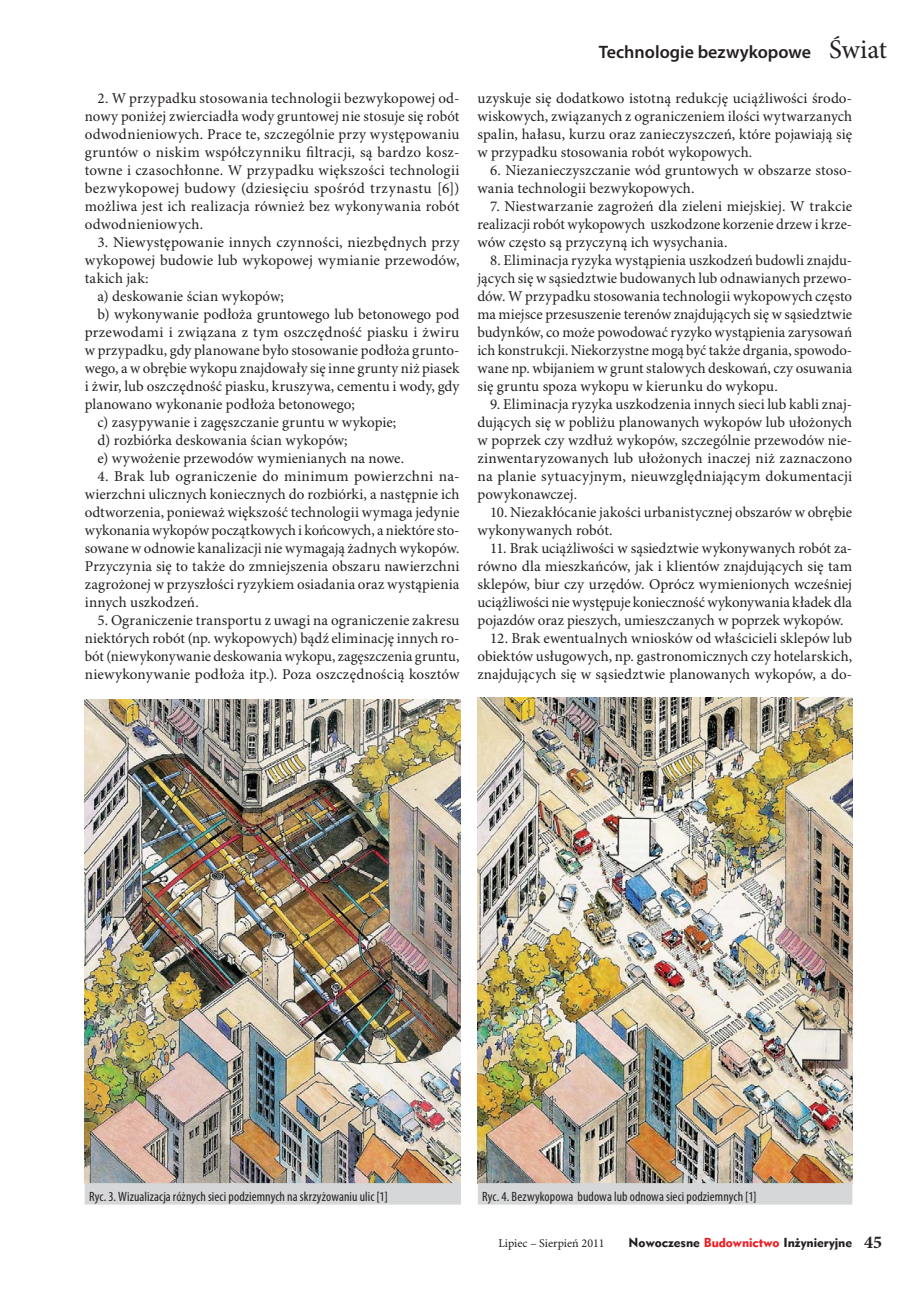
<style>
.page{position:relative;width:919px;height:1289px;background:#fff}
.page>*{position:absolute;margin:0;border:0;box-sizing:border-box;transform-origin:0 0}
.t1{font:600 18px "Myriad Pro";color:#231f20}
.t2{font:15px/18px "Minion Pro";letter-spacing:.01em;color:#231f20;text-align:justify}
.t3{font:condensed 13.5px "Myriad Pro";letter-spacing:.01em;color:#231f20}
.t4{font:12px "Geometr 415 Blk PL";color:#231f20}
.t5{font:12px "Minion Pro";color:#231f20}
.s1{font-family:"Minion Pro";font-weight:400;font-size:27px}
.s2{color:#ed1c24}
.s3{font-family:"Minion Pro";font-weight:700;font-size:18px}
</style>
<div class="page">
<img style="left:478px;top:697px;width:374px;height:486px">
<div style="left:478px;top:1183px;width:374px;height:21px;background:#d5d7d8"></div>
<img style="left:85px;top:700px;width:376px;height:483px">
<div style="left:85px;top:1183px;width:376px;height:21px;background:#d5d7d8"></div>
<p class="t2" style="left:85px;top:90px;width:376px;text-indent:13px">2. W przypadku stosowania technologii bezwykopowej od&shy;nowy poniżej zwierciadła wody gruntowej nie stosuje się robót odwodnieniowych. Prace te, szczególnie przy występowaniu gruntów o niskim współczynniku filtracji, są bardzo kosz&shy;towne i czasochłonne. W przypadku większości technologii bezwykopowej budowy (dziesięciu spośród trzynastu [6]) możliwa jest ich realizacja również bez wykonywania robót odwodnieniowych.</p>
<p class="t2" style="left:98px;top:234px;width:363px">3. Niewystępowanie innych czynności, niezbędnych przy</p>
<p class="t2" style="left:85px;top:252px;width:376px">wykopowej budowie lub wykopowej wymianie przewodów,</p>
<p class="t2" style="left:85px;top:270px;width:65px">takich jak:</p>
<p class="t2" style="left:98px;top:288px;width:188px">a) deskowanie ścian wykopów;</p>
<p class="t2" style="left:98px;top:306px;width:363px">b) wykonywanie podłoża gruntowego lub betonowego pod</p>
<p class="t2" style="left:85px;top:324px;width:376px">przewodami i związana z tym oszczędność piasku i żwiru</p>
<p class="t2" style="left:85px;top:342px;width:376px">w przypadku, gdy planowane było stosowanie podłoża grunto-</p>
<p class="t2" style="left:85px;top:360px;width:376px">wego, a w obrębie wykopu znajdowały się inne grunty niż piasek</p>
<p class="t2" style="left:85px;top:378px;width:376px">i żwir, lub oszczędność piasku, kruszywa, cementu i wody, gdy</p>
<p class="t2" style="left:85px;top:396px;width:271px">planowano wykonanie podłoża betonowego;</p>
<p class="t2" style="left:98px;top:414px;width:300px">c) zasypywanie i zagęszczanie gruntu w wykopie;</p>
<p class="t2" style="left:98px;top:432px;width:251px">d) rozbiórka deskowania ścian wykopów;</p>
<p class="t2" style="left:98px;top:450px;width:308px">e) wywożenie przewodów wymienianych na nowe.</p>
<p class="t2" style="left:85px;top:468px;width:376px;text-indent:13px">4. Brak lub ograniczenie do minimum powierzchni na&shy;wierzchni ulicznych koniecznych do rozbiórki, a następnie ich odtworzenia, ponieważ większość technologii wymaga jedynie wykonania wykopów początkowych i końcowych, a niektóre sto&shy;sowane w odnowie kanalizacji nie wymagają żadnych wykopów.<br>Przyczynia się to także do zmniejszenia obszaru nawierzchni zagrożonej w przyszłości ryzykiem osiadania oraz wystąpienia innych uszkodzeń.</p>
<p class="t2" style="left:85px;top:612px;width:376px;text-indent:13px">5. Ograniczenie transportu z uwagi na ograniczenie zakresu niektórych robót (np. wykopowych) bądź eliminację innych ro&shy;bót (niewykonywanie deskowania wykopu, zagęszczenia gruntu, niewykonywanie podłoża itp.). Poza oszczędnością kosztów</p>
<p class="t1" style="left:599px;top:45px;width:289px">Technologie bezwykopowe <span class="s1">Świat</span></p>
<p class="t2" style="left:477px;top:90px;width:376px">uzyskuje się dodatkowo istotną redukcję uciążliwości środo&shy;wiskowych, związanych z ograniczeniem ilości wytwarzanych spalin, hałasu, kurzu oraz zanieczyszczeń, które pojawiają się w przypadku stosowania robót wykopowych.</p>
<p class="t2" style="left:477px;top:162px;width:376px;text-indent:13px">6. Niezanieczyszczanie wód gruntowych w obszarze stoso&shy;wania technologii bezwykopowych.</p>
<p class="t2" style="left:477px;top:198px;width:376px;text-indent:13px">7. Niestwarzanie zagrożeń dla zieleni miejskiej. W trakcie realizacji robót wykopowych uszkodzone korzenie drzew i krze&shy;wów często są przyczyną ich wysychania.</p>
<p class="t2" style="left:477px;top:252px;width:376px;text-indent:13px">8. Eliminacja ryzyka wystąpienia uszkodzeń budowli znajdu&shy;jących się w sąsiedztwie budowanych lub odnawianych przewo&shy;dów. W przypadku stosowania technologii wykopowych często ma miejsce przesuszenie terenów znajdujących się w sąsiedztwie budynków, co może powodować ryzyko wystąpienia zarysowań ich konstrukcji. Niekorzystne mogą być także drgania, spowodo&shy;wane np. wbijaniem w grunt stalowych deskowań, czy osuwania się gruntu spoza wykopu w kierunku do wykopu.</p>
<p class="t2" style="left:477px;top:396px;width:376px;text-indent:13px">9. Eliminacja ryzyka uszkodzenia innych sieci lub kabli znaj&shy;dujących się w pobliżu planowanych wykopów lub ułożonych w poprzek czy wzdłuż wykopów, szczególnie przewodów nie&shy;zinwentaryzowanych lub ułożonych inaczej niż zaznaczono na planie sytuacyjnym, nieuwzględniającym dokumentacji powykonawczej.</p>
<p class="t2" style="left:477px;top:504px;width:376px;text-indent:13px">10. Niezakłócanie jakości urbanistycznej obszarów w obrębie wykonywanych robót.</p>
<p class="t2" style="left:477px;top:540px;width:376px;text-indent:13px">11. Brak uciążliwości w sąsiedztwie wykonywanych robót za&shy;równo dla mieszkańców, jak i klientów znajdujących się tam sklepów, biur czy urzędów. Oprócz wymienionych wcześniej uciążliwości nie występuje konieczność wykonywania kładek dla pojazdów oraz pieszych, umieszczanych w poprzek wykopów.</p>
<p class="t2" style="left:477px;top:630px;width:376px;text-indent:13px">12. Brak ewentualnych wniosków od właścicieli sklepów lub obiektów usługowych, np. gastronomicznych czy hotelarskich, znajdujących się w sąsiedztwie planowanych wykopów, a do-</p>
<p class="t3" style="left:89px;top:1191px;width:300px">Ryc. 3. Wizualizacja różnych sieci podziemnych na skrzyżowaniu ulic [1]</p>
<p class="t3" style="left:482px;top:1191px;width:276px">Ryc. 4. Bezwykopowa budowa lub odnowa sieci podziemnych [1]</p>
<p class="t5" style="left:498px;top:1238px;width:108px">Lipiec – Sierpień 2011</p>
<p class="t4" style="left:628px;top:1236px;width:255px">Nowoczesne <span class="s2">Budownictwo</span> Inżynieryjne <span class="s3">45</span></p>
</div>
